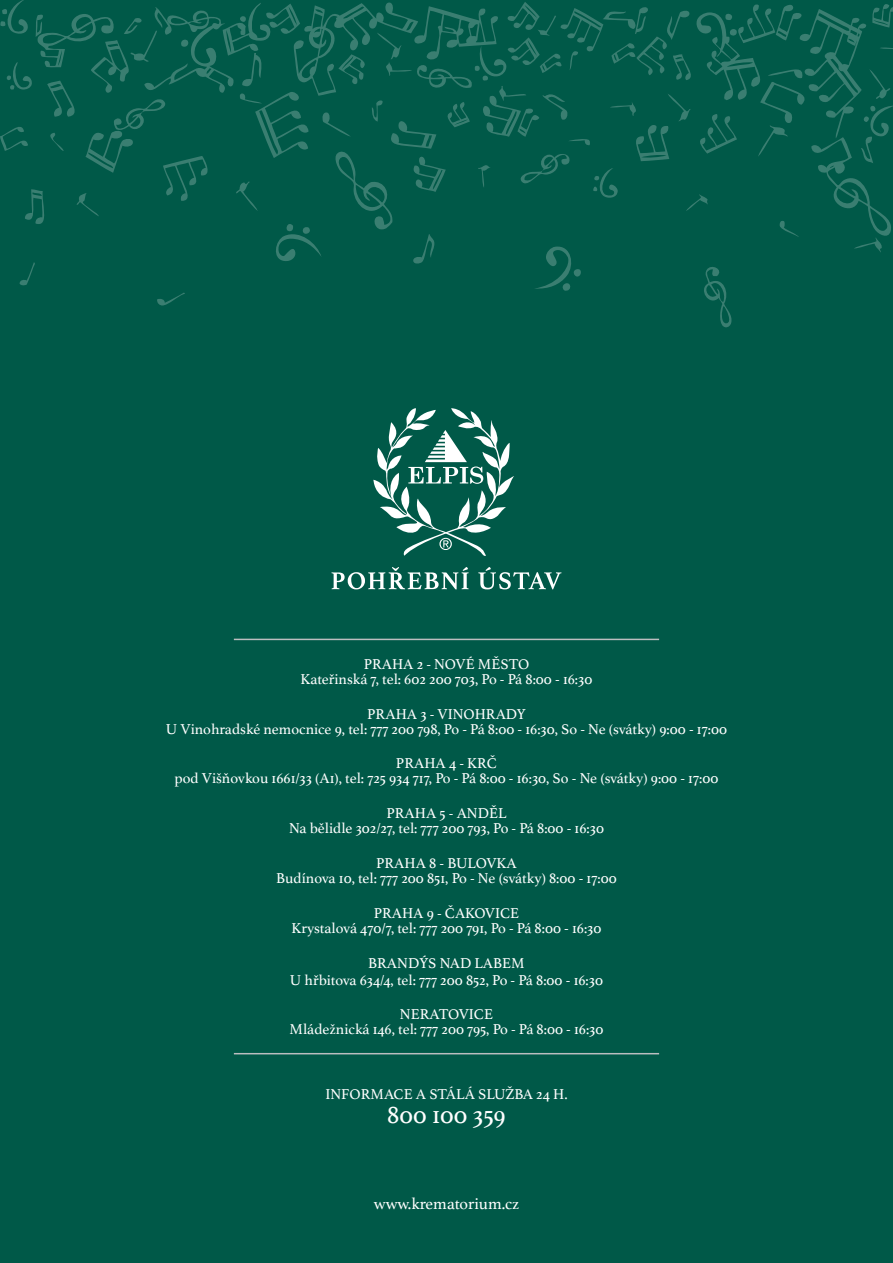
<style>
.page{position:relative;width:893px;height:1263px;background:#005948}
.page>*{position:absolute;margin:0;border:0;box-sizing:border-box;transform-origin:0 0}
.t1{font:25.5px "Athelas";color:#fff}
.t2{font:16.5px "Athelas";color:#fff}
.t3{font:15px/15px "Athelas";color:#fff;text-align:center}
</style>
<div class="page">
<svg style="left:373px;top:408px;width:141px;height:148px"></svg>
<svg style="left:332px;top:567px;width:137px;height:22px"></svg>
<svg style="left:478px;top:567px;width:83px;height:22px"></svg>
<svg style="left:0;top:0;width:893px;height:327px"></svg>
<hr style="left:234px;top:639px;width:425px;height:1px;background:#bcbec0">
<hr style="left:234px;top:1053px;width:425px;height:1px;background:#bcbec0">
<p class="t3" style="left:301px;top:656px;width:293px">Praha 2 - Nové město<br>Kateřinská 7, tel: 602 200 703, Po - Pá 8:00 - 16:30</p>
<p class="t3" style="left:166px;top:706px;width:563px">Praha 3 - Vinohrady<br>U Vinohradské nemocnice 9, tel: 777 200 798, Po - Pá 8:00 - 16:30, So - Ne (svátky) 9:00 - 17:00</p>
<p class="t3" style="left:174px;top:755px;width:545px;text-align:left;text-indent:221px">Praha 4 - Krč<br>pod Višňovkou 1661/33 (A1), tel: 725 934 717, Po - Pá 8:00 - 16:30, So - Ne (svátky) 9:00 - 17:00</p>
<p class="t3" style="left:289px;top:805px;width:316px">Praha 5 - Anděl<br>Na bělidle 302/27, tel: 777 200 793, Po - Pá 8:00 - 16:30</p>
<p class="t3" style="left:276px;top:855px;width:342px">Praha 8 - Bu lovka<br>Budínova 10, tel: 777 200 851, Po - Ne (svátky) 8:00 - 17:00</p>
<p class="t3" style="left:291px;top:905px;width:311px;text-align:left;text-indent:82px">Praha 9 - Čakovice<br>Krystalová 470/7, tel: 777 200 791, Po - Pá 8:00 - 16:30</p>
<p class="t3" style="left:290px;top:955px;width:315px;line-height:16.5px;text-align:left;text-indent:78px">Brandýs nad Labem<br>U hřbitova 634/4, tel: 777 200 852, Po - Pá 8:00 - 16:30</p>
<p class="t3" style="left:290px;top:1006px;width:315px">Neratovice<br>Mládežnická 146, tel: 777 200 795, Po - Pá 8:00 - 16:30</p>
<p class="t3" style="left:325px;top:1086px;width:244px">Informace a stálá služba 24 h .</p>
<h1 class="t1" style="left:387px;top:1094px;width:120px">800 100 359</h1>
<p class="t2" style="left:374px;top:1190px;width:147px">www.krematorium.cz</p>
</div>
